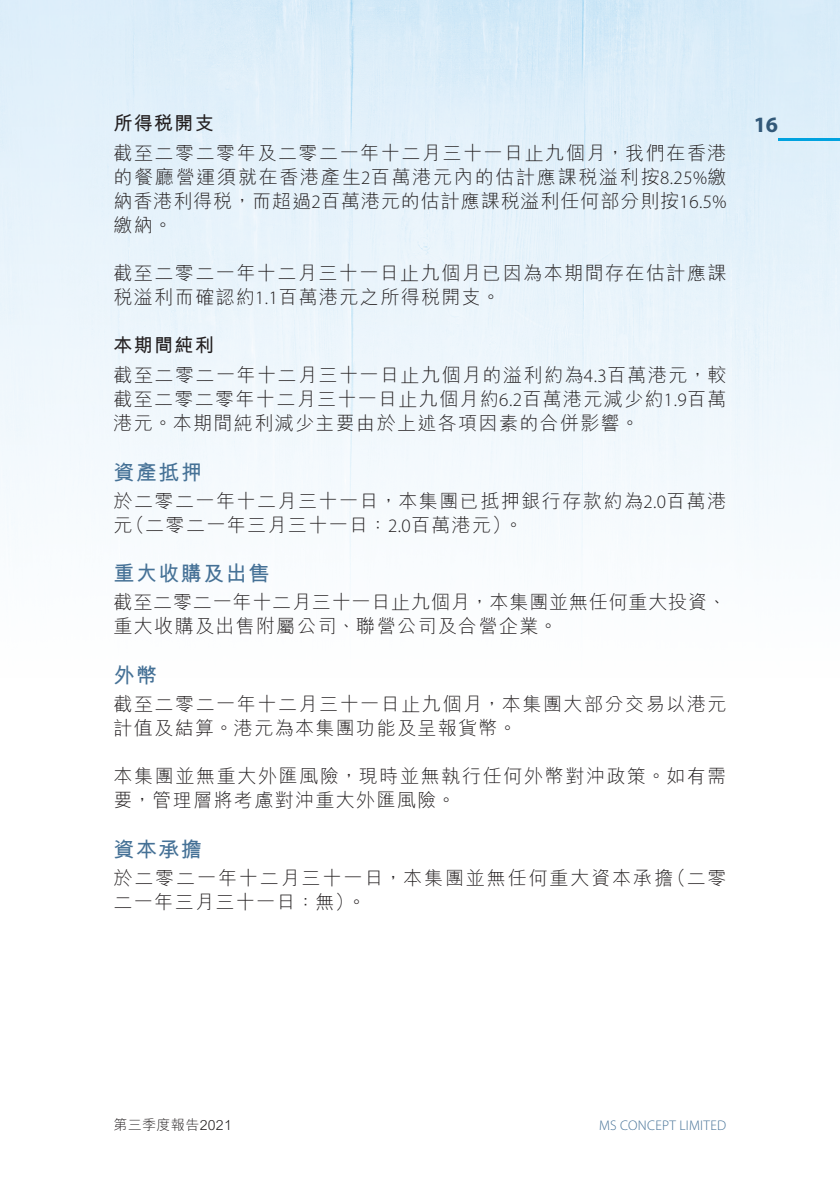
<style>
.page{position:relative;width:840px;height:1191px;background:#fff}
.page>*{position:absolute;margin:0;border:0;box-sizing:border-box;transform-origin:0 0}
.t1{font:700 22px "Myriad Pro";color:#325878}
._02_H2{font:700 21px "M Hei HK";letter-spacing:.07em;color:#457196}
._00_txt{font:300 19px/24px "M Hei HK";letter-spacing:.07em;color:#231f20}
._00_txt-2{font:300 19px/24px "M Hei HK";letter-spacing:.045em;color:#231f20}
._00_txt-3{font:300 19px/24px "M Hei HK";letter-spacing:.1em;color:#231f20}
._03_H3{font:700 19px "M Hei HK";letter-spacing:.07em;color:#231f20}
.t2{font:300 14px "Myriad Pro";letter-spacing:.02em;color:#457196}
.t3{font:300 14px "M Hei HK";letter-spacing:.025em;color:#231f20}
.s1{font-family:"Myriad Pro"}
</style>
<div class="page">
<img style="left:0;top:0;width:839px;height:586px">
<hr style="left:777px;top:138px;width:62px;height:3px;background:#00a2df">
<p class="_03_H3" style="left:113px;top:110px;width:102px">所得稅開支</p>
<p class="_00_txt" style="left:113px;top:140px;width:614px;text-align:justify">截至二零二零年及二零二一年十二月三十一日止九個月，我們在香港的餐廳營運須就在香港產生<span class="s1">2</span>百萬港元內的估計應課稅溢利按<span class="s1">8.25%</span>繳納香港利得稅，而超過<span class="s1">2</span>百萬港元的估計應課稅溢利任何部分則按<span class="s1">16.5%</span>繳納。</p>
<p class="_00_txt" style="left:113px;top:260px;width:614px">截至二零二一年十二月三十一日止九個月已因為本期間存在估計應課稅溢利而確認約<span class="s1">1.1</span>百萬港元之所得稅開支。</p>
<p class="_03_H3" style="left:113px;top:331px;width:102px">本期間純利</p>
<p class="_00_txt" style="left:113px;top:362px;width:614px;text-align:justify">截至二零二一年十二月三十一日止九個月的溢利約為<span class="s1">4.3</span>百萬港元，較截至二零二零年十二月三十一日止九個月約<span class="s1">6.2</span>百萬港元減少約<span class="s1">1.9</span>百萬港元。本期間純利減少主要由於上述各項因素的合併影響。</p>
<p class="_02_H2" style="left:113px;top:457px;width:90px">資產抵押</p>
<p class="_00_txt" style="left:504px;top:488px;width:224px;text-indent:-390px">於二零二一年十二月三十一日，本集團已抵押銀行存款約為<span class="s1">2.0</span>百萬港。</p>
<p class="_00_txt" style="left:126px;top:512px;width:386px">（二零二一年三月三十一日：<span class="s1">2.0</span>百萬港元(</p>
<p class="_00_txt" style="left:113px;top:512px;width:20px">元</p>
<p class="_02_H2" style="left:113px;top:558px;width:157px">重大收購及出售</p>
<p class="_00_txt-2" style="left:113px;top:589px;width:614px">截至二零二一年十二月三十一日止九個月，本集團並無任何重大投資、重大收購及出售附屬公司、聯營公司及合營企業。</p>
<p class="_02_H2" style="left:113px;top:660px;width:45px">外幣</p>
<p class="_00_txt" style="left:113px;top:691px;width:614px">截至二零二一年十二月三十一日止九個月，本集團大部分交易以港元計值及結算。港元為本集團功能及呈報貨幣。</p>
<p class="_00_txt" style="left:113px;top:763px;width:614px">本集團並無重大外匯風險，現時並無執行任何外幣對沖政策。如有需要，管理層將考慮對沖重大外匯風險。</p>
<p class="_02_H2" style="left:113px;top:834px;width:90px">資本承擔</p>
<p class="_00_txt" style="left:667px;top:865px;width:61px">（二零</p>
<p class="_00_txt-3" style="left:347px;top:865px;width:327px;text-indent:-233px">於二零二一年十二月三十一日，本集團並無任何重大資本承擔。</p>
<p class="_00_txt" style="left:113px;top:889px;width:242px">二一年三月三十一日：無(</p>
<p class="t1" style="left:753px;top:110px;width:26px">16</p>
<p class="t3" style="left:113px;top:1115px;width:120px">第三季度報告2021</p>
<p class="t2" style="left:598px;top:1116px;width:129px">MS CONCEPT LIMITED</p>
</div>
